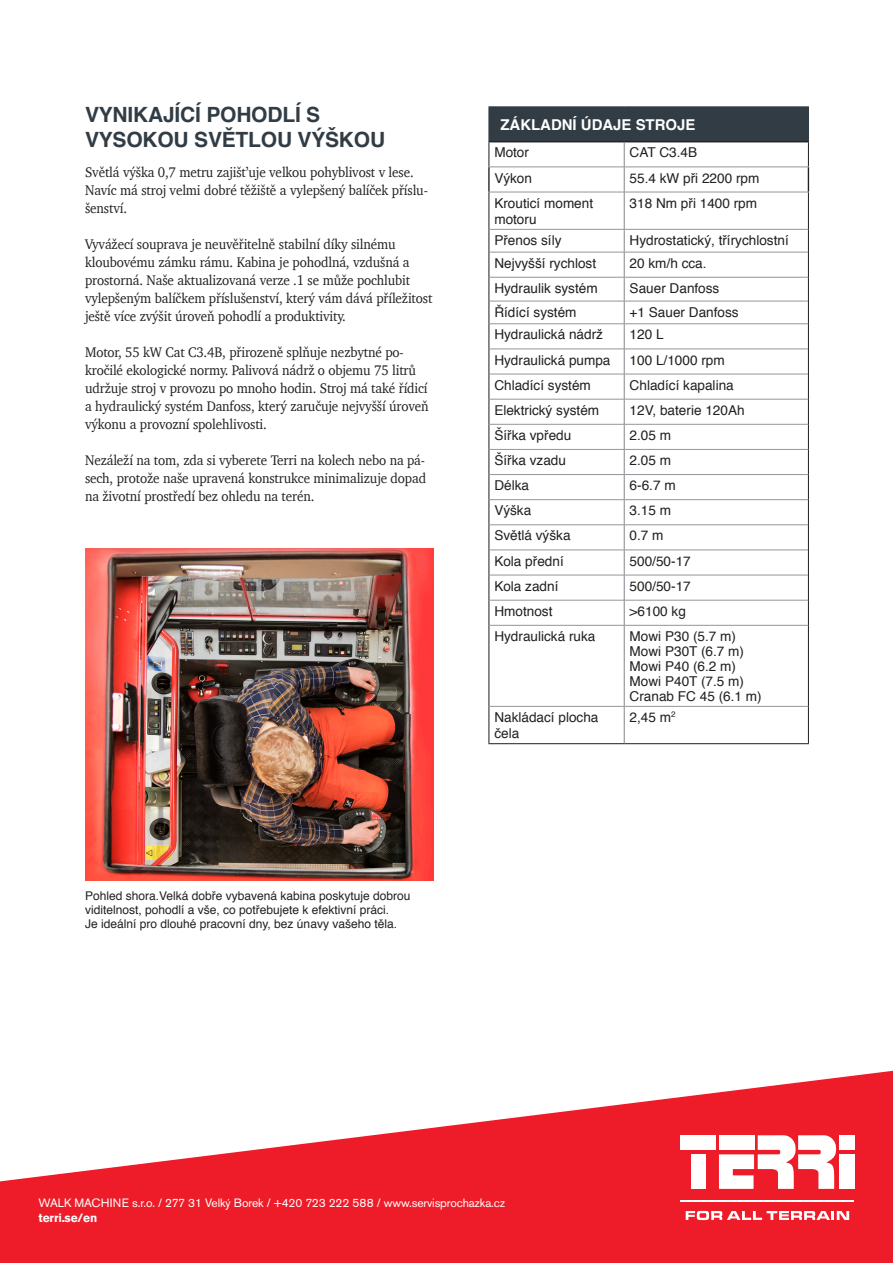
<style>
.page{position:relative;width:893px;height:1263px;background:#fff}
.page>*{position:absolute;margin:0;border:0;box-sizing:border-box;transform-origin:0 0}
.t1{font:700 21px "Helvetica";letter-spacing:-.01em;color:#313c44}
.t2{font:700 15px "Helvetica";color:#fff}
.t3{font:14.25px/18px "Charter";letter-spacing:-.01em;color:#231f20;scale:.93 1}
.t4{font:13.5px/16.4px "Helvetica";color:#231f20}
.t5{font:12px/14.4px "Helvetica";color:#231f20}
.t6{font:12px "Akzidenz Grotesk BE";letter-spacing:-.01em;color:#fff}
.t7{font:700 12px "Akzidenz Grotesk BE";letter-spacing:-.01em;color:#fff}
</style>
<div class="page">
<svg style="left:0;top:1071px;width:893px;height:192px;fill:#ee1c28"></svg>
<div style="left:489px;top:107px;width:319px;height:35px;background:#313c44"></div>
<hr style="left:488px;top:106px;width:136px;height:1px;background:#313c44">
<hr style="left:488px;top:107px;width:1px;height:34px;background:#313c44">
<hr style="left:624px;top:106px;width:185px;height:1px;background:#313c44">
<hr style="left:808px;top:107px;width:1px;height:34px;background:#313c44">
<hr style="left:488px;top:141px;width:136px;height:1px;background:#231f20">
<hr style="left:624px;top:141px;width:185px;height:1px;background:#231f20">
<svg style="left:624px;top:142px;width:1px;height:50px"></svg>
<hr style="left:624px;top:192px;width:1px;height:37px;background:#82848b">
<svg style="left:624px;top:230px;width:1px;height:395px"></svg>
<hr style="left:624px;top:625px;width:1px;height:81px;background:#82848b">
<hr style="left:624px;top:706px;width:1px;height:37px;background:#82848b">
<svg style="left:488px;top:142px;width:1px;height:25px"></svg>
<hr style="left:488px;top:192px;width:1px;height:37px;background:#231f20">
<hr style="left:808px;top:192px;width:1px;height:37px;background:#231f20">
<svg style="left:488px;top:229px;width:1px;height:396px"></svg>
<svg style="left:808px;top:229px;width:1px;height:396px"></svg>
<hr style="left:488px;top:625px;width:1px;height:81px;background:#231f20">
<hr style="left:808px;top:625px;width:1px;height:81px;background:#231f20">
<hr style="left:488px;top:706px;width:1px;height:37px;background:#231f20">
<hr style="left:808px;top:706px;width:1px;height:37px;background:#231f20">
<hr style="left:488px;top:743px;width:136px;height:1px;background:#231f20">
<hr style="left:624px;top:743px;width:185px;height:1px;background:#231f20">
<hr style="left:488px;top:167px;width:2px;height:25px;background:#231f20">
<svg style="left:808px;top:142px;width:1px;height:50px"></svg>
<hr style="left:489px;top:229px;width:135px;height:1px;background:#939598">
<hr style="left:624px;top:229px;width:184px;height:1px;background:#939598">
<hr style="left:489px;top:252px;width:135px;height:1px;background:#939598">
<hr style="left:624px;top:252px;width:184px;height:1px;background:#939598">
<hr style="left:489px;top:277px;width:135px;height:1px;background:#939598">
<hr style="left:624px;top:277px;width:184px;height:1px;background:#939598">
<hr style="left:489px;top:301px;width:135px;height:1px;background:#939598">
<hr style="left:624px;top:301px;width:184px;height:1px;background:#939598">
<hr style="left:489px;top:323px;width:135px;height:1px;background:#939598">
<hr style="left:624px;top:323px;width:184px;height:1px;background:#939598">
<hr style="left:489px;top:349px;width:135px;height:1px;background:#939598">
<hr style="left:624px;top:349px;width:184px;height:1px;background:#939598">
<hr style="left:489px;top:374px;width:135px;height:1px;background:#939598">
<hr style="left:624px;top:374px;width:184px;height:1px;background:#939598">
<hr style="left:489px;top:399px;width:135px;height:1px;background:#939598">
<hr style="left:624px;top:399px;width:184px;height:1px;background:#939598">
<hr style="left:489px;top:424px;width:135px;height:1px;background:#939598">
<hr style="left:624px;top:424px;width:184px;height:1px;background:#939598">
<hr style="left:489px;top:449px;width:135px;height:1px;background:#939598">
<hr style="left:624px;top:449px;width:184px;height:1px;background:#939598">
<hr style="left:489px;top:474px;width:135px;height:1px;background:#939598">
<hr style="left:624px;top:474px;width:184px;height:1px;background:#939598">
<hr style="left:489px;top:499px;width:135px;height:1px;background:#939598">
<hr style="left:624px;top:499px;width:184px;height:1px;background:#939598">
<hr style="left:489px;top:524px;width:135px;height:1px;background:#939598">
<hr style="left:624px;top:524px;width:184px;height:1px;background:#939598">
<hr style="left:489px;top:550px;width:135px;height:1px;background:#939598">
<hr style="left:624px;top:550px;width:184px;height:1px;background:#939598">
<hr style="left:489px;top:575px;width:135px;height:1px;background:#939598">
<hr style="left:624px;top:575px;width:184px;height:1px;background:#939598">
<hr style="left:489px;top:600px;width:135px;height:1px;background:#939598">
<hr style="left:624px;top:600px;width:184px;height:1px;background:#939598">
<hr style="left:489px;top:625px;width:135px;height:1px;background:#939598">
<hr style="left:624px;top:625px;width:184px;height:1px;background:#939598">
<hr style="left:489px;top:706px;width:135px;height:1px;background:#939598">
<hr style="left:624px;top:706px;width:184px;height:1px;background:#939598">
<hr style="left:488px;top:167px;width:136px;height:1px;background:#939598">
<hr style="left:624px;top:167px;width:185px;height:1px;background:#939598">
<hr style="left:488px;top:192px;width:136px;height:1px;background:#939598">
<hr style="left:624px;top:192px;width:185px;height:1px;background:#939598">
<img style="left:85px;top:549px;width:349px;height:331px">
<svg style="left:719px;top:1135px;width:117px;height:54px"></svg>
<div style="left:839px;top:1154px;width:15px;height:35px;background:#fff"></div>
<div style="left:691px;top:1154px;width:15px;height:35px;background:#fff"></div>
<div style="left:719px;top:1135px;width:35px;height:15px;background:#fff"></div>
<div style="left:681px;top:1135px;width:35px;height:15px;background:#fff"></div>
<hr style="left:680px;top:1200px;width:174px;height:2px;background:#fff">
<div style="left:839px;top:1135px;width:15px;height:15px;background:#fff"></div>
<svg style="left:686px;top:1211px;width:163px;height:9px"></svg>
<p class="t1" style="left:85px;top:98px;width:237px">VYNIKAJÍCÍ POHODLÍ S</p>
<p class="t1" style="left:85px;top:123px;width:302px">VYSOKOU SVĚTLOU VÝŠKOU</p>
<p class="t3" style="left:85px;top:163px;width:370px">Světlá výška 0,7 metru zajišťuje velkou pohyblivost v lese.<br>Navíc má stroj velmi dobré těžiště a vylepšený balíček příslu&shy;šenství.</p>
<p class="t3" style="left:85px;top:235px;width:375px">Vyvážecí souprava je neuvěřitelně stabilní díky silnému kloubovému zámku rámu. Kabina je pohodlná, vzdušná a prostorná. Naše aktualizovaná verze .1 se může pochlubit vylepšeným balíčkem příslušenství, který vám dává příležitost ještě více zvýšit úroveň pohodlí a produktivity.</p>
<p class="t3" style="left:85px;top:343px;width:371px">Motor, 55 kW Cat C3.4B, přirozeně splňuje nezbytné po&shy;kročilé ekologické normy. Palivová nádrž o objemu 75 litrů udržuje stroj v provozu po mnoho hodin. Stroj má také řídicí a hydraulický systém Danfoss, který zaručuje nejvyšší úroveň výkonu a provozní spolehlivosti.</p>
<p class="t3" style="left:85px;top:451px;width:368px;text-align:justify">Nezáleží na tom, zda si vyberete Terri na kolech nebo na pá&shy;sech, protože naše upravená konstrukce minimalizuje dopad na životní prostředí bez ohledu na terén.</p>
<p class="t5" style="left:85px;top:888px;width:327px">Pohled shora.Velká dobře vybavená kabina poskytuje dobrou viditelnost, pohodlí a vše, co potřebujete k efektivní práci.</p>
<p class="t5" style="left:85px;top:917px;width:313px">Je ideální pro dlouhé pracovní dny, bez únavy vašeho těla.</p>
<p class="t2" style="left:500px;top:112px;width:196px">ZÁKLADNÍ ÚDAJE STROJE</p>
<p class="t4" style="left:494px;top:145px;width:36px">Motor</p>
<p class="t4" style="left:630px;top:145px;width:69px">CAT C3.4B</p>
<p class="t4" style="left:494px;top:170px;width:39px">Výkon</p>
<p class="t4" style="left:630px;top:170px;width:131px">55.4 kW při 2200 rpm</p>
<p class="t4" style="left:494px;top:195px;width:100px">Krouticí moment motoru</p>
<p class="t4" style="left:630px;top:195px;width:129px">318 Nm při 1400 rpm</p>
<p class="t4" style="left:494px;top:232px;width:69px">Přenos síly</p>
<p class="t4" style="left:630px;top:232px;width:161px">Hydrostatický, třírychlostní</p>
<p class="t4" style="left:494px;top:255px;width:103px">Nejvyšší rychlost</p>
<p class="t4" style="left:630px;top:255px;width:78px">20 km/h cca.</p>
<p class="t4" style="left:494px;top:280px;width:105px">Hydraulik systém</p>
<p class="t4" style="left:630px;top:280px;width:91px">Sauer Danfoss</p>
<p class="t4" style="left:494px;top:304px;width:84px">Řídící systém</p>
<p class="t4" style="left:630px;top:304px;width:111px">+1 Sauer Danfoss</p>
<p class="t4" style="left:494px;top:327px;width:110px">Hydraulická nádrž</p>
<p class="t4" style="left:630px;top:327px;width:35px">120 L</p>
<p class="t4" style="left:494px;top:352px;width:118px">Hydraulická pumpa</p>
<p class="t4" style="left:630px;top:352px;width:97px">100 L/1000 rpm</p>
<p class="t4" style="left:494px;top:377px;width:98px">Chladící systém</p>
<p class="t4" style="left:630px;top:377px;width:106px">Chladící kapalina</p>
<p class="t4" style="left:494px;top:402px;width:106px">Elektrický systém</p>
<p class="t4" style="left:630px;top:402px;width:116px">12V, baterie 120Ah</p>
<p class="t4" style="left:494px;top:427px;width:78px">Šířka vpředu</p>
<p class="t4" style="left:630px;top:427px;width:43px">2.05 m</p>
<p class="t4" style="left:494px;top:452px;width:73px">Šířka vzadu</p>
<p class="t4" style="left:630px;top:452px;width:43px">2.05 m</p>
<p class="t4" style="left:494px;top:478px;width:36px">Délka</p>
<p class="t4" style="left:630px;top:478px;width:48px">6-6.7 m</p>
<p class="t4" style="left:494px;top:503px;width:38px">Výška</p>
<p class="t4" style="left:630px;top:503px;width:43px">3.15 m</p>
<p class="t4" style="left:494px;top:528px;width:78px">Světlá výška</p>
<p class="t4" style="left:630px;top:528px;width:35px">0.7 m</p>
<p class="t4" style="left:494px;top:553px;width:71px">Kola přední</p>
<p class="t4" style="left:630px;top:553px;width:63px">500/50-17</p>
<p class="t4" style="left:494px;top:578px;width:66px">Kola zadní</p>
<p class="t4" style="left:630px;top:578px;width:63px">500/50-17</p>
<p class="t4" style="left:494px;top:603px;width:60px">Hmotnost</p>
<p class="t4" style="left:630px;top:603px;width:58px">&gt;6100 kg</p>
<p class="t4" style="left:494px;top:628px;width:103px">Hydraulická ruka</p>
<p class="t4" style="left:630px;top:628px;width:108px">Mowi P30 (5.7 m)</p>
<p class="t4" style="left:630px;top:643px;width:116px">Mowi P30T (6.7 m)</p>
<p class="t4" style="left:630px;top:658px;width:108px">Mowi P40 (6.2 m)</p>
<p class="t4" style="left:630px;top:673px;width:116px">Mowi P40T (7.5 m)</p>
<p class="t4" style="left:630px;top:688px;width:134px">Cranab FC 45 (6.1 m)</p>
<p class="t4" style="left:494px;top:709px;width:106px">Nakládací plocha čela</p>
<p class="t4" style="left:630px;top:709px;width:47px">2,45 m<sup>2</sup></p>
<p class="t6" style="left:39px;top:1196px;width:468px">WALK MACHINE s.r.o. / 277 31 Velký Borek / +420 723 222 588 / www.servisprochazka.cz</p>
<p class="t7" style="left:39px;top:1210px;width:60px">terri.se/en</p>
</div>
